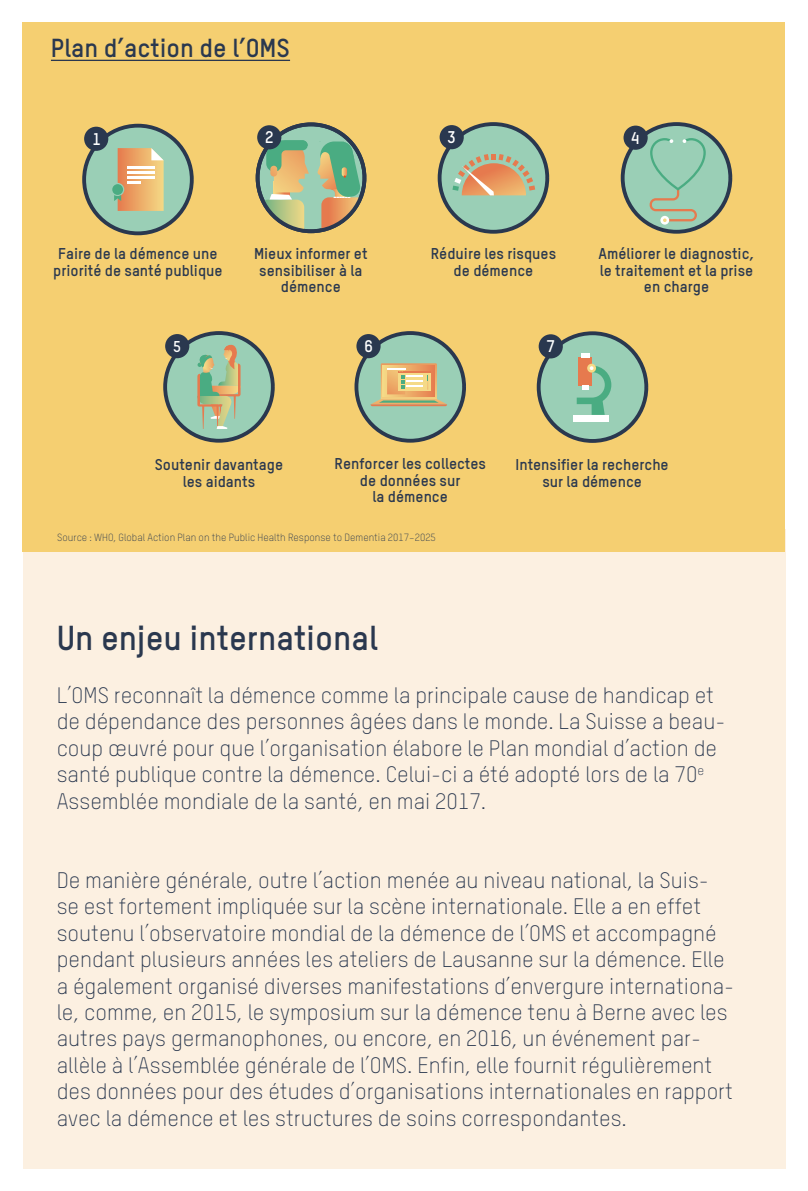
<style>
.page{position:relative;width:808px;height:1191px;background:#fff}
.page>*{position:absolute;margin:0;border:0;box-sizing:border-box;transform-origin:0 0}
.Titel{font:700 34px "TSTAR";color:#2a384f}
.t1{font:700 25.6px "TSTAR";color:#2a384f}
.Lead_Copy{font:300 22px/26.4px "TSTAR";color:#2a384f}
.t2{font:700 16.6px "TSTAR";color:#fff}
.t3{font:700 15.4px/16.6px "TSTAR";color:#2a384f;text-align:center}
.t4{font:700 15.4px "TSTAR";color:#fff}
.t5{font:300 10.2px "TSTAR";color:#2a384f}
</style>
<div class="page">
<div style="left:23px;top:529px;width:762px;height:639px;background:#fcf0e1"></div>
<div style="left:23px;top:23px;width:762px;height:529px;background:#f5cf71"></div>
<hr style="left:51px;top:60px;width:239px;height:1px;background:#2a384f">
<div style="left:537px;top:331px;width:111px;height:112px;background:#9acfb6;border:4px solid #2a384f;border-radius:50%"></div>
<div style="left:539px;top:334px;width:24px;height:24px;background:#2a384f;border-radius:50%"></div>
<div style="left:574px;top:415px;width:35px;height:6px;background:#fff"></div>
<div style="left:578px;top:357px;width:14px;height:28px;background:#e67a4e"></div>
<svg style="left:581px;top:353px;width:8px;height:4px"></svg>
<div style="left:587px;top:364px;width:9px;height:8px;background:#f5da87;border-radius:50%"></div>
<svg style="left:577px;top:366px;width:34px;height:49px"></svg>
<div style="left:354px;top:331px;width:112px;height:111px;background:#9acfb6;border:4px solid #2a384f;border-radius:50%"></div>
<svg style="left:371px;top:363px;width:76px;height:43px"></svg>
<div style="left:356px;top:334px;width:25px;height:24px;background:#2a384f;border-radius:50%"></div>
<div style="left:163px;top:331px;width:112px;height:111px;background:#9acfb6;border:4px solid #2a384f;border-radius:50%"></div>
<svg style="left:197px;top:344px;width:44px;height:85px"></svg>
<div style="left:165px;top:334px;width:24px;height:24px;background:#2a384f;border-radius:50%"></div>
<svg style="left:621px;top:122px;width:111px;height:112px;background:#7ea89b"></svg>
<div style="left:660px;top:216px;width:9px;height:9px;background:#fff;border-radius:50%"></div>
<svg style="left:649px;top:137px;width:58px;height:85px;background:#99c8ad"></svg>
<div style="left:623px;top:126px;width:25px;height:24px;background:#2a384f;border-radius:50%"></div>
<div style="left:438px;top:122px;width:111px;height:112px;background:#9acfb6;border:4px solid #2a384f;border-radius:50%"></div>
<svg style="left:452px;top:154px;width:83px;height:41px"></svg>
<div style="left:440px;top:125px;width:24px;height:24px;background:#2a384f;border-radius:50%"></div>
<div style="left:82px;top:124px;width:112px;height:111px;background:#9acfb6;border:4px solid #2a384f;border-radius:50%"></div>
<div style="left:84px;top:127px;width:24px;height:24px;background:#2a384f;border-radius:50%"></div>
<svg style="left:112px;top:184px;width:11px;height:11px"></svg>
<svg style="left:114px;top:148px;width:50px;height:63px;background:#e1b782"></svg>
<svg style="left:256px;top:122px;width:110px;height:111px;background:#8bbaa7"></svg>
<svg style="left:263px;top:140px;width:46px;height:91px"></svg>
<svg style="left:317px;top:141px;width:44px;height:89px;background:#9ba87b"></svg>
<div style="left:257px;top:125px;width:24px;height:24px;background:#2a384f;border-radius:50%"></div>
<div style="left:256px;top:122px;width:110px;height:111px;border:4px solid #2a384f;border-radius:50%"></div>
<p class="t1" style="left:51px;top:32px;width:241px">Plan d’action de l’OMS</p>
<p class="t2" style="left:92px;top:128px;width:10px">1</p>
<p class="t2" style="left:265px;top:126px;width:10px">2</p>
<p class="t2" style="left:447px;top:127px;width:10px">3</p>
<p class="t2" style="left:631px;top:127px;width:10px">4</p>
<p class="t3" style="left:53px;top:245px;width:171px">Faire de la démence une priorité de santé publique</p>
<p class="t3" style="left:254px;top:245px;width:115px">Mieux informer et sensibiliser à la démence</p>
<p class="t3" style="left:431px;top:245px;width:127px">Réduire les risques de démence</p>
<p class="t3" style="left:598px;top:245px;width:157px">Améliorer le diagnostic, le traitement et la prise en charge</p>
<p class="t4" style="left:173px;top:336px;width:9px">5</p>
<p class="t2" style="left:365px;top:335px;width:10px">6</p>
<p class="t2" style="left:547px;top:336px;width:10px">7</p>
<p class="t3" style="left:155px;top:456px;width:130px">Soutenir davantage les aidants</p>
<p class="t3" style="left:334px;top:455px;width:153px">Renforcer les collectes de données sur<br>la démence</p>
<p class="t3" style="left:516px;top:456px;width:155px">Intensifier la recherche sur la démence</p>
<p class="t5" style="left:57px;top:531px;width:380px">Source : WHO, Global Action Plan on the Public Health Response to Dementia 2017–2025</p>
<p class="Titel" style="left:57px;top:616px;width:323px">Un enjeu international</p>
<p class="Lead_Copy" style="left:57px;top:682px;width:670px">L’OMS reconnaît la démence comme la principale cause de handicap et de dépendance des personnes âgées dans le monde. La Suisse a beau&shy;coup œuvré pour que l’organisation élabore le Plan mondial d’action de santé publique contre la démence. Celui-ci a été adopté lors de la 70<sup>e </sup>Assemblée mondiale de la santé, en mai 2017.</p>
<p class="Lead_Copy" style="left:57px;top:866px;width:679px">De manière générale, outre l’action menée au niveau national, la Suis&shy;se est fortement impliquée sur la scène internationale. Elle a en effet soutenu l’observatoire mondial de la démence de l’OMS et accompagné pendant plusieurs années les ateliers de Lausanne sur la démence. Elle a également organisé diverses manifestations d’envergure internationa&shy;le, comme, en 2015, le symposium sur la démence tenu à Berne avec les autres pays germanophones, ou encore, en 2016, un événement par&shy;allèle à l’Assemblée générale de l’OMS. Enfin, elle fournit régulièrement des données pour des études d’organisations internationales en rapport avec la démence et les structures de soins correspondantes.</p>
</div>
